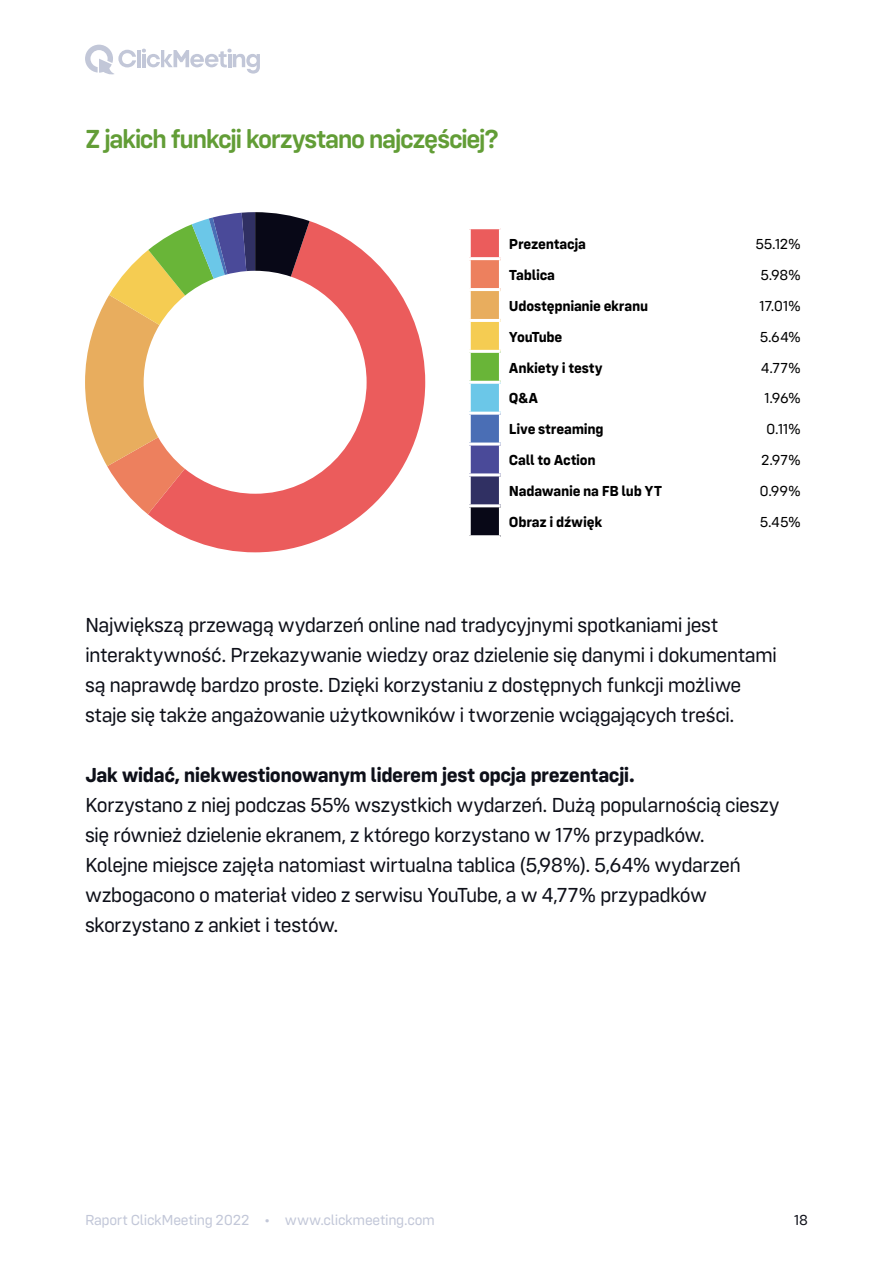
<style>
.page{position:relative;width:893px;height:1263px;background:#fff}
.page>*{position:absolute;margin:0;border:0;box-sizing:border-box;transform-origin:0 0}
.t1{font:600 27px "Config Rounded";letter-spacing:-.055em;color:#629d36}
.t2{font:21px/30px "Config Rounded";letter-spacing:-.03em;color:#0e1019}
.t3{font:700 21px "Config Rounded";letter-spacing:-.03em;color:#0e1019}
.t4{font:700 15px "Config Rounded";letter-spacing:-.02em;color:#000}
.t5{font:15px "Config Rounded";letter-spacing:-.015em;color:#000}
.t6{font:15px "Config Rounded";letter-spacing:-.02em;color:#c2c7d8}
.t7{font:700 15px "Config Rounded";letter-spacing:-.045em;color:#000}
.t8{font:15px "Config Rounded";color:#0e1019}
</style>
<div class="page">
<svg style="left:85px;top:45px;width:51px;height:30px"></svg>
<hr style="left:137px;top:50px;width:4px;height:17px;background:#c2c7d8">
<svg style="left:142px;top:49px;width:118px;height:25px"></svg>
<svg style="left:148px;top:221px;width:277px;height:331px;fill:#eb5c5c"></svg>
<svg style="left:85px;top:212px;width:225px;height:302px"></svg>
<div style="left:469px;top:228px;width:31px;height:31px;background:#eb5c5c"></div>
<div style="left:469px;top:259px;width:31px;height:31px;background:#ed805e"></div>
<div style="left:469px;top:290px;width:31px;height:30px;background:#e8ad5e"></div>
<div style="left:469px;top:320px;width:31px;height:31px;background:#f5cc52"></div>
<div style="left:469px;top:351px;width:31px;height:31px;background:#69b538"></div>
<div style="left:469px;top:382px;width:31px;height:31px;background:#6bc7e8"></div>
<div style="left:469px;top:413px;width:31px;height:31px;background:#4a6eb5"></div>
<div style="left:469px;top:444px;width:31px;height:31px;background:#4a4a99"></div>
<div style="left:469px;top:475px;width:31px;height:31px;background:#303063"></div>
<div style="left:469px;top:506px;width:31px;height:31px;background:#080817"></div>
<hr style="left:499px;top:229px;width:3px;height:28px;background:#fff">
<hr style="left:468px;top:257px;width:32px;height:3px;background:#fff">
<hr style="left:499px;top:260px;width:3px;height:28px;background:#fff">
<hr style="left:468px;top:288px;width:32px;height:3px;background:#fff">
<hr style="left:499px;top:291px;width:3px;height:28px;background:#fff">
<hr style="left:468px;top:319px;width:32px;height:3px;background:#fff">
<hr style="left:499px;top:322px;width:3px;height:28px;background:#fff">
<hr style="left:468px;top:350px;width:32px;height:3px;background:#fff">
<hr style="left:499px;top:353px;width:3px;height:28px;background:#fff">
<hr style="left:468px;top:381px;width:32px;height:3px;background:#fff">
<hr style="left:499px;top:384px;width:3px;height:28px;background:#fff">
<hr style="left:468px;top:412px;width:32px;height:3px;background:#fff">
<hr style="left:499px;top:415px;width:3px;height:28px;background:#fff">
<hr style="left:468px;top:443px;width:32px;height:3px;background:#fff">
<hr style="left:499px;top:446px;width:3px;height:27px;background:#fff">
<hr style="left:468px;top:473px;width:32px;height:3px;background:#fff">
<hr style="left:499px;top:476px;width:3px;height:28px;background:#fff">
<hr style="left:468px;top:504px;width:32px;height:3px;background:#fff">
<hr style="left:499px;top:507px;width:3px;height:28px;background:#fff">
<hr style="left:468px;top:226px;width:32px;height:3px;background:#fff">
<hr style="left:468px;top:229px;width:3px;height:28px;background:#fff">
<hr style="left:468px;top:260px;width:3px;height:28px;background:#fff">
<hr style="left:468px;top:291px;width:3px;height:28px;background:#fff">
<hr style="left:468px;top:322px;width:3px;height:28px;background:#fff">
<hr style="left:468px;top:353px;width:3px;height:28px;background:#fff">
<hr style="left:468px;top:384px;width:3px;height:28px;background:#fff">
<hr style="left:468px;top:415px;width:3px;height:28px;background:#fff">
<hr style="left:468px;top:446px;width:3px;height:27px;background:#fff">
<hr style="left:468px;top:476px;width:3px;height:28px;background:#fff">
<hr style="left:468px;top:507px;width:3px;height:28px;background:#fff">
<hr style="left:468px;top:535px;width:32px;height:3px;background:#fff">
<p class="t1" style="left:85px;top:123px;width:415px">Z jakich funkcji korzystano najczęściej?</p>
<p class="t4" style="left:509px;top:235px;width:79px">Prezentacja</p>
<p class="t5" style="left:755px;top:235px;width:47px">55.12%</p>
<p class="t4" style="left:509px;top:266px;width:48px">Tablica</p>
<p class="t5" style="left:760px;top:266px;width:42px">5.98%</p>
<p class="t4" style="left:509px;top:297px;width:141px">Udostępnianie ekranu</p>
<p class="t5" style="left:759px;top:297px;width:43px">17.01%</p>
<p class="t7" style="left:509px;top:328px;width:55px">YouTube</p>
<p class="t5" style="left:760px;top:328px;width:43px">5.64%</p>
<p class="t4" style="left:509px;top:358px;width:95px">Ankiety i testy</p>
<p class="t5" style="left:761px;top:359px;width:41px">4.77%</p>
<p class="t4" style="left:509px;top:389px;width:31px">Q&amp;A</p>
<p class="t5" style="left:764px;top:390px;width:38px">1.96%</p>
<p class="t4" style="left:509px;top:420px;width:96px">Live streaming</p>
<p class="t5" style="left:766px;top:421px;width:36px">0.11%</p>
<p class="t4" style="left:509px;top:451px;width:88px">Call to Action</p>
<p class="t5" style="left:761px;top:452px;width:41px">2.97%</p>
<p class="t4" style="left:509px;top:482px;width:155px">Nadawanie na FB lub YT</p>
<p class="t5" style="left:760px;top:482px;width:43px">0.99%</p>
<p class="t4" style="left:509px;top:513px;width:95px">Obraz i dźwięk</p>
<p class="t5" style="left:760px;top:513px;width:43px">5.45%</p>
<p class="t2" style="left:85px;top:610px;width:694px">Największą przewagą wydarzeń online nad tradycyjnymi spotkaniami jest interaktywność. Przekazywanie wiedzy oraz dzielenie się danymi i dokumentami są naprawdę bardzo proste. Dzięki korzystaniu z dostępnych funkcji możliwe staje się także angażowanie użytkowników i tworzenie wciągających treści.</p>
<p class="t3" style="left:85px;top:763px;width:551px">Jak widać, niekwestionowanym liderem jest opcja prezentacji.</p>
<p class="t2" style="left:85px;top:790px;width:696px">Korzystano z niej podczas 55% wszystkich wydarzeń. Dużą popularnością cieszy się również dzielenie ekranem, z którego korzystano w 17% przypadków.<br>Kolejne miejsce zajęła natomiast wirtualna tablica (5,98%). 5,64% wydarzeń wzbogacono o materiał video z serwisu YouTube, a w 4,77% przypadków skorzystano z ankiet i testów.</p>
<p class="t6" style="left:85px;top:1212px;width:351px">Raport ClickMeeting 2022 • www.clickmeeting.com</p>
<p class="t8" style="left:794px;top:1212px;width:16px">18</p>
</div>
